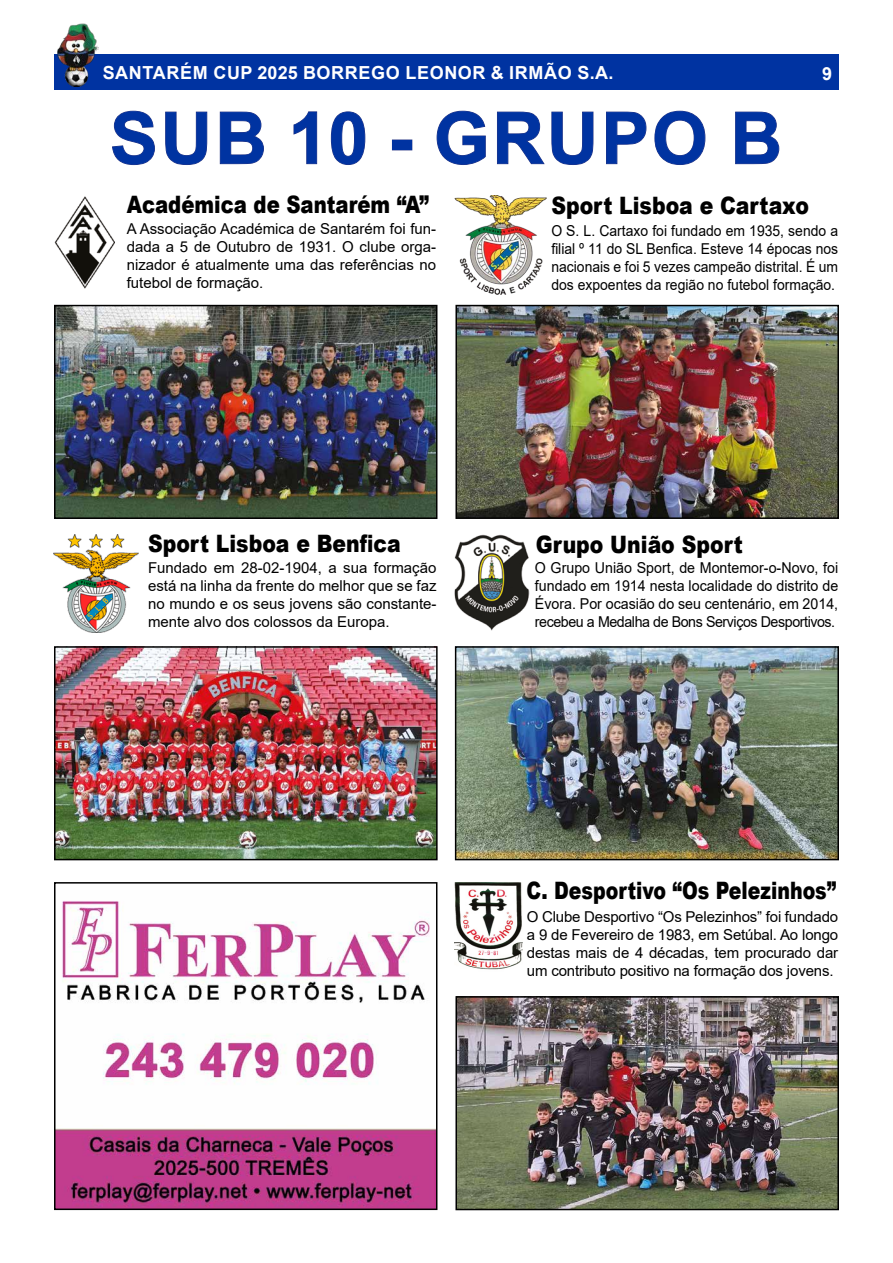
<style>
.page{position:relative;width:893px;height:1263px;background:#fff}
.page>*{position:absolute;margin:0;border:0;box-sizing:border-box;transform-origin:0 0}
.t1{font:700 72px "Arial";letter-spacing:.035em;color:#0033a1}
.t2{font:900 24px "Arial";color:#000;scale:.85 1}
.t3{font:900 24px "Arial";color:#000;scale:.79 1}
.t4{font:900 24px "Arial";color:#000;scale:.82 1}
.t5{font:700 18px "Arial";letter-spacing:.035em;color:#fff}
.t6{font:15px/18px "Arial";color:#000;text-align:justify}
.t7{font:15px/18px "Arial";color:#000;text-align:justify;scale:.95 1}
.t8{font:15px/18px "Arial";color:#000;text-align:justify;scale:.93 1}
</style>
<div class="page">
<div style="left:54px;top:54px;width:785px;height:36px;background:#0033a1"></div>
<img style="left:58px;top:23px;width:40px;height:63px">
<svg style="left:112px;top:110px;width:43px;height:55px"></svg>
<svg style="left:165px;top:111px;width:43px;height:54px"></svg>
<svg style="left:220px;top:111px;width:44px;height:53px"></svg>
<svg style="left:293px;top:111px;width:24px;height:53px"></svg>
<svg style="left:331px;top:111px;width:35px;height:54px"></svg>
<svg style="left:436px;top:110px;width:50px;height:55px"></svg>
<svg style="left:497px;top:111px;width:48px;height:53px"></svg>
<svg style="left:551px;top:111px;width:43px;height:54px"></svg>
<svg style="left:606px;top:111px;width:41px;height:53px"></svg>
<svg style="left:654px;top:110px;width:52px;height:55px"></svg>
<svg style="left:735px;top:111px;width:44px;height:53px"></svg>
<img style="left:57px;top:649px;width:378px;height:208px">
<div style="left:54px;top:646px;width:384px;height:214px;border:2px solid #000"></div>
<img style="left:458px;top:649px;width:378px;height:208px">
<div style="left:455px;top:646px;width:384px;height:214px;border:2px solid #000"></div>
<img style="left:458px;top:999px;width:378px;height:208px">
<div style="left:455px;top:996px;width:384px;height:214px;border:2px solid #000"></div>
<img style="left:458px;top:308px;width:378px;height:208px">
<div style="left:455px;top:305px;width:384px;height:214px;border:2px solid #000"></div>
<img style="left:53px;top:535px;width:86px;height:98px">
<img style="left:455px;top:535px;width:74px;height:95px">
<img style="left:455px;top:196px;width:92px;height:98px">
<img style="left:454px;top:882px;width:68px;height:88px">
<img style="left:57px;top:901px;width:377px;height:306px">
<div style="left:54px;top:882px;width:383px;height:328px;border:2px solid #000"></div>
<img style="left:57px;top:308px;width:377px;height:208px">
<div style="left:54px;top:305px;width:383px;height:214px;border:2px solid #000"></div>
<img style="left:54px;top:196px;width:61px;height:92px">
<p class="t5" style="left:103px;top:60px;width:512px">SANTARÉM CUP 2025 BORREGO LEONOR &amp; IRMÃO S.A.</p>
<p class="t5" style="left:822px;top:61px;width:12px">9</p>
<h1 class="t1" style="left:110px;top:88px;width:674px">SUB 10 - GRUPO B</h1>
<h2 class="t4" style="left:127px;top:187px;width:370px">Académica de Santarém “A”</h2>
<p class="t6" style="left:127px;top:220px;width:311px">A Associação Académica de Santarém foi fun&shy;dada a 5 de Outubro de 1931. O clube orga&shy;nizador é atualmente uma das referências no futebol de formação.</p>
<h2 class="t2" style="left:148px;top:526px;width:299px">Sport Lisboa e Benfica</h2>
<p class="t6" style="left:148px;top:559px;width:290px">Fundado em 28-02-1904, a sua formação está na linha da frente do melhor que se faz no mundo e os seus jovens são constante&shy;mente alvo dos colossos da Europa.</p>
<h2 class="t2" style="left:551px;top:188px;width:305px">Sport Lisboa e Cartaxo</h2>
<p class="t8" style="left:551px;top:221px;width:310px">O S. L. Cartaxo foi fundado em 1935, sendo a filial º 11 do SL Benfica. Esteve 14 épocas nos nacionais e foi 5 vezes campeão distrital. É um dos expoentes da região no futebol formação.</p>
<h2 class="t2" style="left:536px;top:526px;width:245px">Grupo União Sport</h2>
<p class="t7" style="left:535px;top:559px;width:321px">O Grupo União Sport, de Montemor-o-Novo, foi fundado em 1914 nesta localidade do distrito de Évora. Por ocasião do seu centenário, em 2014, recebeu a Medalha de Bons Serviços Desportivos.</p>
<h2 class="t3" style="left:526px;top:873px;width:394px">C. Desportivo “Os Pelezinhos”</h2>
<p class="t6" style="left:527px;top:907px;width:313px">O Clube Desportivo “Os Pelezinhos” foi fundado a 9 de Fevereiro de 1983, em Setúbal. Ao longo destas mais de 4 décadas, tem procurado dar um contributo positivo na formação dos jovens.</p>
</div>
